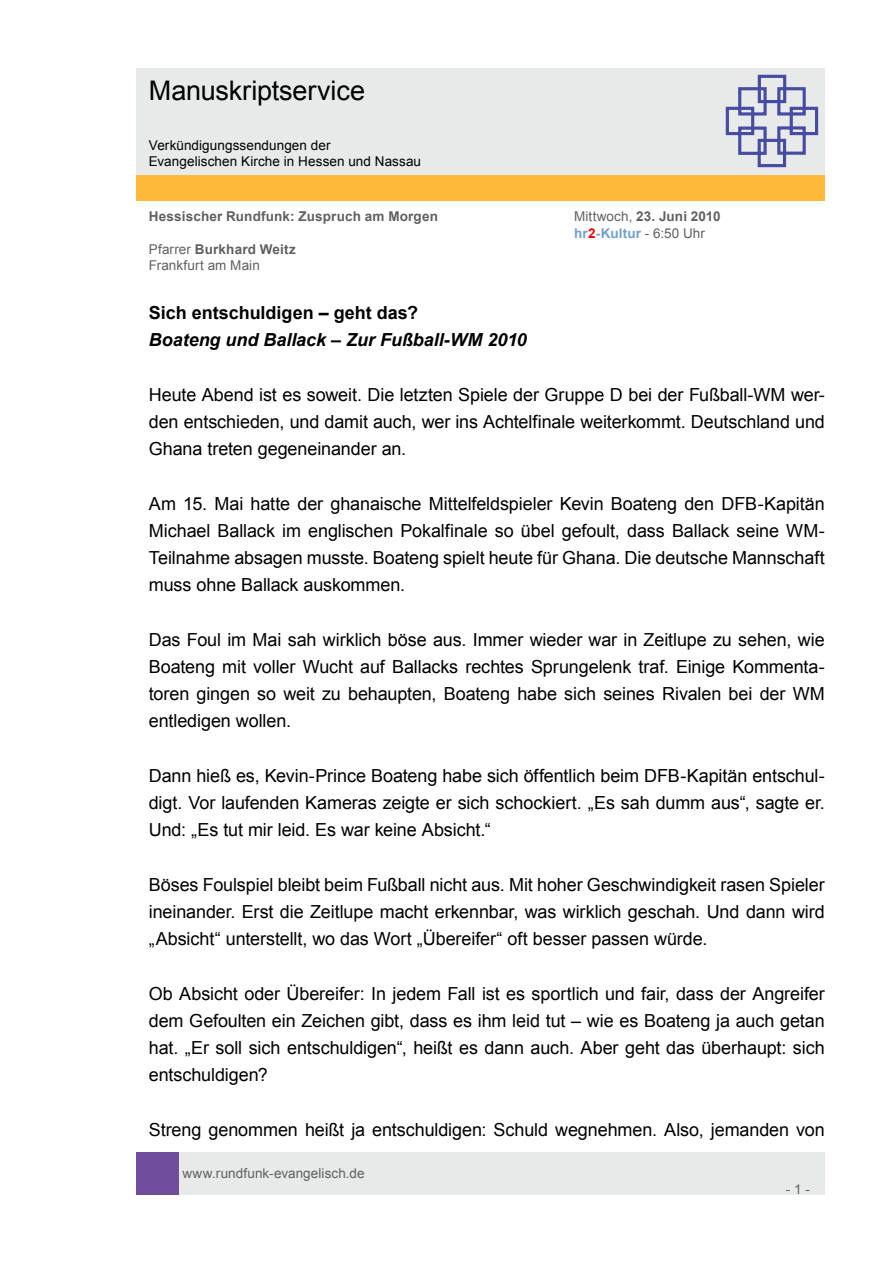
<style>
.page{position:relative;width:893px;height:1263px;background:#fff}
.page>*{position:absolute;margin:0;border:0;box-sizing:border-box;transform-origin:0 0}
.t1{font:27px "Arial";letter-spacing:-.005em;color:#000}
.t2{font:18px/27.2px "Arial";letter-spacing:-.005em;color:#000;text-align:justify}
.t3{font:italic 700 18px "Arial";color:#000}
.t4{font:700 18px "Arial";color:#000}
.t5{font:13.5px/16.2px "Arial";letter-spacing:.005em;color:#606060}
.t6{font:13.5px/16.2px "Arial";letter-spacing:.005em;color:#000}
.t7{font:700 13.5px "Arial";letter-spacing:.015em;color:#606060}
.s1{font-weight:700}
.s2{font-weight:700;color:#71a0cc}
.s3{font-weight:700;color:#f00}
</style>
<div class="page">
<div style="left:179px;top:1152px;width:646px;height:43px;background:#e8e9e9"></div>
<div style="left:136px;top:1152px;width:43px;height:43px;background:#704c9c"></div>
<div style="left:136px;top:175px;width:689px;height:26px;background:#ffb93a"></div>
<div style="left:136px;top:68px;width:689px;height:106px;background:#e8e9e9"></div>
<svg style="left:725px;top:74px;width:94px;height:94px"></svg>
<h1 class="t1" style="left:149px;top:73px;width:218px">Manuskriptservice</h1>
<p class="t6" style="left:149px;top:137px;width:274px">Verkündigungssendungen der<br>Evangelischen Kirche in Hessen und Nassau</p>
<p class="t7" style="left:149px;top:208px;width:291px">Hessischer Rundfunk: Zuspruch am Morgen</p>
<p class="t5" style="left:574px;top:209px;width:148px">Mittwoch, <span class="s1">23. Juni 2010 </span><span class="s2">hr</span><span class="s3">2</span><span class="s2">-Kultur</span> - 6:50 Uhr</p>
<p class="t5" style="left:149px;top:241px;width:149px">Pfarrer <span class="s1">Burkhard Weitz<br></span>Frankfurt am Main</p>
<p class="t4" style="left:149px;top:301px;width:271px">Sich entschuldigen – geht das?</p>
<p class="t3" style="left:149px;top:328px;width:379px">Boateng und Ballack – Zur Fußball-WM 2010</p>
<p class="t2" style="left:149px;top:381px;width:678px">Heute Abend ist es soweit. Die letzten Spiele der Gruppe D bei der Fußball-WM wer&shy;den entschieden, und damit auch, wer ins Achtelfinale weiterkommt. Deutschland und Ghana treten gegeneinander an.</p>
<p class="t2" style="left:149px;top:490px;width:677px">Am 15. Mai hatte der ghanaische Mittelfeldspieler Kevin Boateng den DFB-Kapitän Michael Ballack im englischen Pokalfinale so übel gefoult, dass Ballack seine WM-Teilnahme absagen musste. Boateng spielt heute für Ghana. Die deutsche Mannschaft muss ohne Ballack auskommen.</p>
<p class="t2" style="left:149px;top:626px;width:678px">Das Foul im Mai sah wirklich böse aus. Immer wieder war in Zeitlupe zu sehen, wie Boateng mit voller Wucht auf Ballacks rechtes Sprungelenk traf. Einige Kommenta&shy;toren gingen so weit zu behaupten, Boateng habe sich seines Rivalen bei der WM entledigen wollen.</p>
<p class="t2" style="left:149px;top:762px;width:678px">Dann hieß es, Kevin-Prince Boateng habe sich öffentlich beim DFB-Kapitän entschul&shy;digt. Vor laufenden Kameras zeigte er sich schockiert. „Es sah dumm aus“, sagte er.<br>Und: „Es tut mir leid. Es war keine Absicht.“</p>
<p class="t2" style="left:149px;top:871px;width:677px">Böses Foulspiel bleibt beim Fußball nicht aus. Mit hoher Geschwindigkeit rasen Spieler ineinander. Erst die Zeitlupe macht erkennbar, was wirklich geschah. Und dann wird „Absicht“ unterstellt, wo das Wort „Übereifer“ oft besser passen würde.</p>
<p class="t2" style="left:149px;top:980px;width:677px">Ob Absicht oder Übereifer: In jedem Fall ist es sportlich und fair, dass der Angreifer dem Gefoulten ein Zeichen gibt, dass es ihm leid tut – wie es Boateng ja auch getan hat. „Er soll sich entschuldigen“, heißt es dann auch. Aber geht das überhaupt: sich entschuldigen?</p>
<p class="t2" style="left:149px;top:1116px;width:678px">Streng genommen heißt ja entschuldigen: Schuld wegnehmen. Also, jemanden von</p>
<p class="t5" style="left:182px;top:1165px;width:184px">www.rundfunk-evangelisch.de</p>
<p class="t5" style="left:786px;top:1181px;width:26px">- 1 -</p>
</div>
